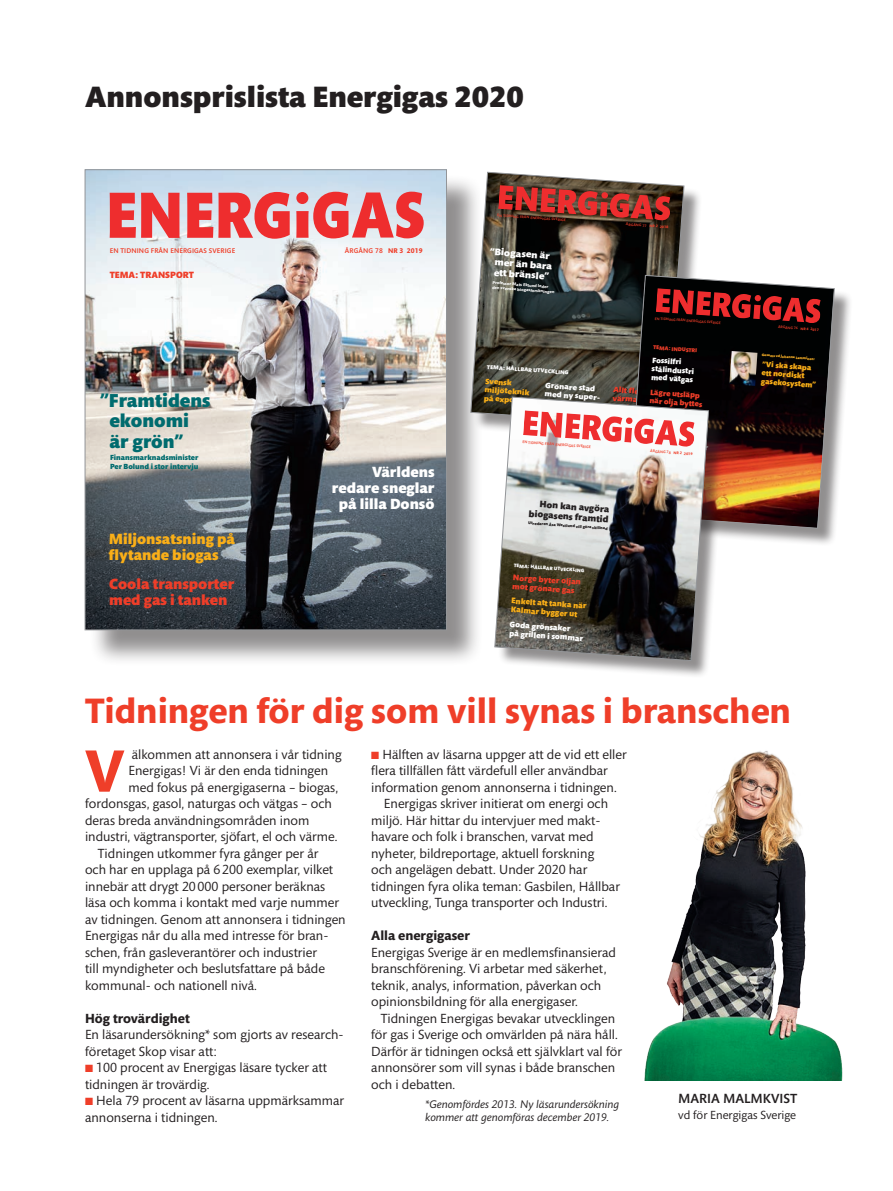
<style>
.page{position:relative;width:893px;height:1191px;background:#fff}
.page>*{position:absolute;margin:0;border:0;box-sizing:border-box;transform-origin:0 0}
.t1{font:700 60.6px "Mundo Sans";color:#ef3e29}
.t2{font:700 36px "Mundo Sans";color:#ef3e29}
.t3{font:900 30px "Mundo Sans";color:#231f20}
.t4{font:900 19.2px/20.2px "Mundo Sans";color:#006b6e}
.t5{font:900 15px/16.2px "Mundo Sans";color:#fff;text-align:right}
.t6{font:900 15px/16.2px "Mundo Sans";color:#faaf18}
.t7{font:900 15px/16.2px "Mundo Sans";color:#ef3e29}
.t8{font:13.5px/16.5px "Mundo Sans";color:#231f20}
.t9{font:700 13.5px "Mundo Sans";color:#231f20}
.t10{font:500 13.5px "Mundo Sans";color:#231f20}
.t11{font:12px "Mundo Sans";color:#231f20}
.t12{font:italic 11.25px/12.8px "Mundo Sans";color:#231f20}
.t13{font:900 9.75px/10.4px "Mundo Sans";color:#fff;text-align:center;scale:1.04 1}
.t14{font:900 9.45px/10.1px "Mundo Sans";color:#231f20;text-align:right}
.t15{font:900 9.3px "Mundo Sans";color:#ef3e29}
.t16{font:900 8.25px/8.9px "Mundo Sans";color:#faaf18}
.t17{font:900 8.25px/8.9px "Mundo Sans";color:#fff}
.t18{font:900 8.25px/8.9px "Mundo Sans";color:#ef3e29}
.t19{font:900 7.95px/8.6px "Mundo Sans";color:#faaf18}
.t20{font:900 7.95px/8.6px "Mundo Sans";color:#fff}
.t21{font:900 7.95px/8.6px "Mundo Sans";color:#faaf18;scale:1.04 1}
.t22{font:900 7.95px/8.6px "Mundo Sans";color:#ef3e29}
.t23{font:900 7.95px/8.6px "Mundo Sans";color:#fff;scale:1.04 1}
.t24{font:900 7.95px/8.6px "Mundo Sans";color:#ef3e29;scale:1.04 1}
.t25{font:900 7.5px/8.7px "Mundo Sans";color:#006b6e}
.t26{font:500 6.9px "Mundo Sans";letter-spacing:.02em;color:#ef3e29}
.t27{font:900 5.55px "Mundo Sans";color:#fff;scale:1.04 1}
.t28{font:900 5.55px "Mundo Sans";color:#ef3e29}
.t29{font:900 5.1px "Mundo Sans";color:#fff}
.t30{font:700 4.2px/4.9px "Mundo Sans";color:#fff;scale:1.04 1}
.t31{font:900 4.05px "Mundo Sans";color:#231f20}
.t32{font:500 3.75px "Mundo Sans";color:#ef3e29}
.t33{font:500 3.6px "Mundo Sans";color:#ef3e29;scale:1.04 1}
.t34{font:500 3.6px "Mundo Sans";color:#ef3e29}
.t35{font:900 3.6px "Mundo Sans";color:#fab126}
.s1{font-weight:700}
.s2{color:#ef3e29}
</style>
<div class="page">
<img style="left:644px;top:751px;width:199px;height:329px">
<div style="left:89px;top:174px;width:394px;height:492px;background:#231f20;opacity:.5"></div>
<img style="left:87px;top:172px;width:358px;height:456px">
<svg style="left:110px;top:193px;width:70px;height:45px;background:#e76265"></svg>
<svg style="left:187px;top:192px;width:103px;height:47px;background:#e7696c"></svg>
<svg style="left:296px;top:192px;width:128px;height:46px;background:#e5767b"></svg>
<div style="left:474px;top:175px;width:229px;height:269px;background:#231f20;opacity:.5"></div>
<img style="left:471px;top:172px;width:213px;height:254px">
<div style="left:631px;top:278px;width:222px;height:268px;background:#231f20;opacity:.5"></div>
<svg style="left:628px;top:275px;width:206px;height:253px;background:#472a21"></svg>
<div style="left:497px;top:400px;width:230px;height:279px;background:#231f20;opacity:.5"></div>
<img style="left:495px;top:397px;width:214px;height:264px">
<h3 class="t3" style="left:85px;top:80px;width:440px">Annonsprislista Energigas 2020</h3>
<p class="t26" style="left:110px;top:247px;width:127px">EN TIDNING FRÅN ENERGIGAS SVERIGE</p>
<p class="t26" style="left:345px;top:247px;width:79px">ÅRGÅNG 78 <span class="s1">NR 3 2019</span></p>
<p class="t15" style="left:110px;top:270px;width:86px">TEMA: TRANSPORT</p>
<p class="t33" style="left:497px;top:213px;width:68px;rotate:4deg">EN TIDNING FRÅN ENERGIGAS SVERIGE</p>
<p class="t13" style="left:490px;top:246px;width:62px;rotate:4deg">”Biogasen är mer än bara ett bränsle”</p>
<p class="t30" style="left:493px;top:280px;width:62px;rotate:4deg">Professor Mats Eklund leder den svenska biogasforskningen</p>
<p class="t33" style="left:626px;top:222px;width:42px;rotate:4deg">ÅRGÅNG 77 <span class="s1">NR 2 2018</span></p>
<p class="t34" style="left:655px;top:316px;width:67px;rotate:4deg">EN TIDNING FRÅN ENERGIGAS SVERIGE</p>
<p class="t28" style="left:653px;top:344px;width:46px;rotate:4deg">TEMA: INDUSTRI</p>
<h3 class="t4" style="left:110px;top:391px;width:102px;text-indent:-9px">”Framtidens ekonomi är grön”</h3>
<p class="t25" style="left:110px;top:453px;width:90px">Finansmarknadsminister<br>Per Bolund i stor intervju</p>
<p class="t6" style="left:109px;top:531px;width:128px">Miljonsatsning på flytande biogas</p>
<p class="t7" style="left:109px;top:576px;width:127px">Coola transporter med gas i tanken</p>
<p class="t5" style="left:332px;top:464px;width:104px">Världens redare sneglar på lilla Donsö</p>
<p class="t27" style="left:487px;top:364px;width:80px;rotate:4deg">TEMA: HÅLLBAR UTVECKLING</p>
<p class="t23" style="left:546px;top:381px;width:56px;rotate:4deg">Grönare stad med ny super-</p>
<p class="t21" style="left:485px;top:377px;width:45px;rotate:4deg">Svensk miljöteknik på export</p>
<p class="t20" style="left:653px;top:356px;width:44px;rotate:4deg">Fossilfri stålindustri med vätgas</p>
<p class="t24" style="left:613px;top:385px;width:43px;rotate:4deg">Allt fl er vill värma hus</p>
<p class="t22" style="left:650px;top:388px;width:54px;rotate:4deg">Lägre utsläpp när olja byttes</p>
<p class="t32" style="left:523px;top:440px;width:70px;rotate:4deg">EN TIDNING FRÅN ENERGIGAS SVERIGE</p>
<p class="t32" style="left:650px;top:449px;width:44px;rotate:4deg">ÅRGÅNG 78 <span class="s1">NR 2 2019</span></p>
<p class="t14" style="left:530px;top:499px;width:81px;rotate:4deg">Hon kan avgöra biogasens framtid</p>
<p class="t31" style="left:528px;top:520px;width:81px;rotate:4deg">Utredaren Åsa Westlund vill göra skillnad</p>
<p class="t29" style="left:514px;top:563px;width:72px;rotate:4deg">TEMA: HÅLLBAR UTVECKLING</p>
<p class="t18" style="left:513px;top:573px;width:69px;rotate:4deg">Norge byter oljan mot grönare gas</p>
<p class="t16" style="left:512px;top:596px;width:77px;rotate:4deg">Enkelt att tanka när<br>Kalmar bygger ut</p>
<p class="t17" style="left:510px;top:620px;width:76px;rotate:4deg">Goda grönsaker<br>på grillen i sommar</p>
<p class="t34" style="left:778px;top:325px;width:42px;rotate:4deg">ÅRGÅNG 76 <span class="s1">NR 4 2017</span></p>
<p class="t35" style="left:762px;top:353px;width:55px;rotate:4deg">Gasums vd Johanna Lamminen:</p>
<p class="t19" style="left:762px;top:360px;width:57px;rotate:4deg">”Vi ska skapa ett nordiskt gasekosystem”</p>
<h2 class="t2" style="left:85px;top:690px;width:707px">Tidningen för dig som vill synas i branschen</h2>
<p class="t8" style="left:132px;top:746px;width:211px">älkommen att annonsera i vår tidning</p>
<p class="t8" style="left:129px;top:762px;width:201px">Energigas! Vi är den enda tidningen</p>
<p class="t8" style="left:129px;top:779px;width:211px">med fokus på energigaserna – biogas,</p>
<p class="t8" style="left:85px;top:795px;width:248px">fordonsgas, gasol, naturgas och vätgas – och</p>
<p class="t8" style="left:85px;top:812px;width:226px">deras breda användningsområden inom</p>
<p class="t8" style="left:85px;top:828px;width:254px">industri, vägtransporter, sjöfart, el och värme.</p>
<p class="t8" style="left:98px;top:845px;width:222px">Tidningen utkommer fyra gånger per år</p>
<p class="t8" style="left:85px;top:861px;width:250px">och har en upplaga på 6200 exemplar, vilket</p>
<p class="t8" style="left:85px;top:878px;width:242px">innebär att drygt 20000 personer beräknas</p>
<p class="t8" style="left:85px;top:894px;width:255px">läsa och komma i kontakt med varje nummer</p>
<p class="t8" style="left:85px;top:911px;width:262px">av tidningen. Genom att annonsera i tidningen</p>
<p class="t8" style="left:85px;top:927px;width:245px">Energigas når du alla med intresse för bran-</p>
<p class="t8" style="left:85px;top:944px;width:233px">schen, från gasleverantörer och industrier</p>
<p class="t8" style="left:85px;top:960px;width:241px">till myndigheter och beslutsfattare på både</p>
<p class="t8" style="left:85px;top:977px;width:173px">kommunal- och nationell nivå.</p>
<p class="t9" style="left:85px;top:1010px;width:106px">Hög trovärdighet</p>
<p class="t8" style="left:85px;top:1026px;width:258px">En läsarundersökning* som gjorts av research&shy;företaget Skop visar att:</p>
<p class="t8" style="left:85px;top:1059px;width:243px"><span class="s2">■</span> 100 procent av Energigas läsare tycker att tidningen är trovärdig.</p>
<p class="t8" style="left:85px;top:1092px;width:261px"><span class="s2">■</span> Hela 79 procent av läsarna uppmärksammar annonserna i tidningen.</p>
<h1 class="t1" style="left:85px;top:738px;width:41px">V</h1>
<p class="t8" style="left:371px;top:746px;width:257px"><span class="s2">■</span> Hälften av läsarna uppger att de vid ett eller</p>
<p class="t8" style="left:371px;top:762px;width:238px">flera tillfällen fått värdefull eller användbar</p>
<p class="t8" style="left:371px;top:779px;width:247px">information genom annonserna i tidningen.</p>
<p class="t8" style="left:384px;top:795px;width:226px">Energigas skriver initierat om energi och</p>
<p class="t8" style="left:371px;top:812px;width:229px">miljö. Här hittar du intervjuer med makt-</p>
<p class="t8" style="left:371px;top:828px;width:224px">havare och folk i branschen, varvat med</p>
<p class="t8" style="left:371px;top:845px;width:225px">nyheter, bildreportage, aktuell forskning</p>
<p class="t8" style="left:371px;top:861px;width:218px">och angelägen debatt. Under 2020 har</p>
<p class="t8" style="left:371px;top:878px;width:250px">tidningen fyra olika teman: Gasbilen, Hållbar</p>
<p class="t8" style="left:371px;top:894px;width:238px">utveckling, Tunga transporter och Industri.</p>
<p class="t9" style="left:371px;top:928px;width:100px">Alla energigaser</p>
<p class="t8" style="left:371px;top:944px;width:246px">Energigas Sverige är en medlemsfinansierad branschförening. Vi arbetar med säkerhet, teknik, analys, information, påverkan och opinionsbildning för alla energigaser.</p>
<p class="t8" style="left:371px;top:1010px;width:252px;text-indent:10px">Tidningen Energigas bevakar utvecklingen för gas i Sverige och omvärlden på nära håll.<br>Därför är tidningen också ett självklart val för annonsörer som vill synas i både branschen och i debatten.</p>
<p class="t12" style="left:425px;top:1098px;width:195px">*Genomfördes 2013. Ny läsarundersökning kommer att genomföras december 2019.</p>
<p class="t10" style="left:678px;top:1091px;width:120px">MARIA MALMKVIST</p>
<p class="t11" style="left:678px;top:1108px;width:119px">vd för Energigas Sverige</p>
</div>
